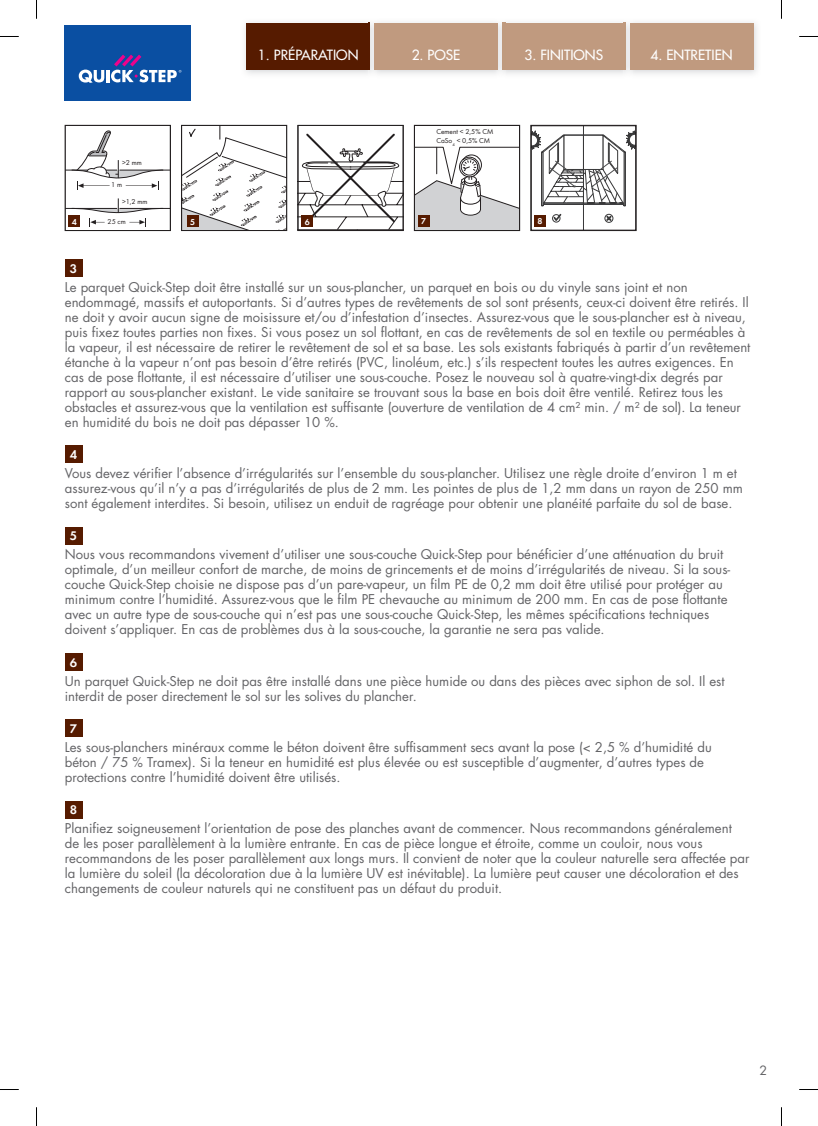
<style>
.page{position:relative;width:818px;height:1126px;background:#fff}
.page>*{position:absolute;margin:0;border:0;box-sizing:border-box;transform-origin:0 0}
.t1{font:13.75px "Futura";color:#fff}
.t2{font:13.12px/15px "Futura";color:#636366}
.t3{font:13px "Futura Dem";color:#fff}
.t4{font:12.5px "Futura";color:#636366}
.t5{font:8.88px "Futura Dem";color:#fff}
.t6{font:7.38px/8.9px "Futura Boo";color:#231f20}
</style>
<div class="page">
<img style="left:245px;top:22px;width:123px;height:52px">
<div style="left:246px;top:23px;width:123px;height:46px;background:#561b00"></div>
<img style="left:368px;top:22px;width:389px;height:52px">
<div style="left:502px;top:23px;width:123px;height:46px;background:#c09a7f"></div>
<img style="left:368px;top:23px;width:1px;height:46px">
<img style="left:496px;top:22px;width:9px;height:52px">
<img style="left:502px;top:23px;width:3px;height:46px">
<div style="left:374px;top:23px;width:123px;height:46px;background:#c09a7f"></div>
<img style="left:623px;top:22px;width:9px;height:52px">
<img style="left:623px;top:23px;width:2px;height:46px">
<div style="left:629px;top:23px;width:123px;height:46px;background:#c09a7f"></div>
<svg style="left:299px;top:133px;width:102px;height:96px"></svg>
<div style="left:297px;top:125px;width:106px;height:106px;border:1px solid #231f20"></div>
<svg style="left:183px;top:127px;width:101px;height:101px"></svg>
<div style="left:181px;top:125px;width:106px;height:106px;border:1px solid #231f20"></div>
<hr style="left:65px;top:208px;width:52px;height:1px;background:#231f20">
<hr style="left:119px;top:208px;width:51px;height:1px;background:#231f20">
<svg style="left:71px;top:198px;width:93px;height:28px"></svg>
<hr style="left:119px;top:170px;width:51px;height:1px;background:#231f20">
<svg style="left:67px;top:130px;width:97px;height:60px"></svg>
<div style="left:65px;top:125px;width:105px;height:106px;border:1px solid #231f20"></div>
<div style="left:68px;top:215px;width:12px;height:12px;background:#561b00"></div>
<div style="left:186px;top:215px;width:12px;height:12px;background:#561b00"></div>
<div style="left:301px;top:215px;width:12px;height:12px;background:#561b00"></div>
<div style="left:65px;top:26px;width:126px;height:75px;background:#0a4fa2"></div>
<svg style="left:79px;top:55px;width:102px;height:28px"></svg>
<svg style="left:604px;top:214px;width:9px;height:9px"></svg>
<svg style="left:552px;top:213px;width:10px;height:10px"></svg>
<hr style="left:582px;top:126px;width:1px;height:104px;background:#383839">
<svg style="left:532px;top:127px;width:102px;height:79px"></svg>
<div style="left:530px;top:125px;width:106px;height:106px;border:1px solid #231f20"></div>
<svg style="left:416px;top:146px;width:101px;height:83px"></svg>
<div style="left:414px;top:125px;width:105px;height:106px;border:1px solid #231f20"></div>
<div style="left:417px;top:215px;width:12px;height:12px;background:#561b00"></div>
<div style="left:534px;top:215px;width:11px;height:12px;background:#561b00"></div>
<div style="left:65px;top:259px;width:17px;height:18px;background:#561b00"></div>
<div style="left:65px;top:445px;width:17px;height:18px;background:#561b00"></div>
<div style="left:65px;top:527px;width:17px;height:17px;background:#561b00"></div>
<div style="left:65px;top:653px;width:17px;height:17px;background:#561b00"></div>
<div style="left:65px;top:719px;width:17px;height:18px;background:#561b00"></div>
<div style="left:65px;top:800px;width:17px;height:18px;background:#561b00"></div>
<svg style="left:0;top:36px;width:19px;height:1px"></svg>
<svg style="left:799px;top:36px;width:18px;height:1px"></svg>
<svg style="left:0;top:1089px;width:19px;height:1px"></svg>
<svg style="left:799px;top:1089px;width:18px;height:1px"></svg>
<svg style="left:36px;top:0;width:1px;height:19px"></svg>
<svg style="left:36px;top:1107px;width:1px;height:18px"></svg>
<p class="t1" style="left:258px;top:47px;width:102px">1. PRÉPARATION</p>
<p class="t1" style="left:411px;top:47px;width:50px">2. POSE</p>
<p class="t1" style="left:524px;top:47px;width:80px">3. FINITIONS</p>
<p class="t1" style="left:650px;top:47px;width:84px">4. ENTRETIEN</p>
<p class="t6" style="left:122px;top:158px;width:21px">&gt;2 mm</p>
<p class="t6" style="left:122px;top:197px;width:27px">&gt;1,2 mm</p>
<p class="t6" style="left:111px;top:180px;width:12px">1 m</p>
<p class="t5" style="left:72px;top:216px;width:7px">4</p>
<p class="t6" style="left:107px;top:217px;width:20px">25 cm</p>
<p class="t5" style="left:190px;top:216px;width:7px">5</p>
<p class="t5" style="left:304px;top:216px;width:7px">6</p>
<p class="t6" style="left:436px;top:127px;width:59px">Cement &lt; 2,5% CM<br>CaSo<sub>4</sub> &lt; 0,5% CM</p>
<p class="t5" style="left:421px;top:216px;width:7px">7</p>
<p class="t5" style="left:537px;top:216px;width:7px">8</p>
<p class="t3" style="left:70px;top:260px;width:9px">3</p>
<p class="t2" style="left:65px;top:279px;width:686px">Le parquet Quick-Step doit être installé sur un sous-plancher, un parquet en bois ou du vinyle sans joint et non endommagé, massifs et autoportants. Si d’autres types de revêtements de sol sont présents, ceux-ci doivent être retirés. Il ne doit y avoir aucun signe de moisissure et/ou d’infestation d’insectes. Assurez-vous que le sous-plancher est à niveau, puis fixez toutes parties non fixes. Si vous posez un sol flottant, en cas de revêtements de sol en textile ou perméables à la vapeur, il est nécessaire de retirer le revêtement de sol et sa base. Les sols existants fabriqués à partir d’un revêtement étanche à la vapeur n’ont pas besoin d’être retirés (PVC, linoléum, etc.) s’ils respectent toutes les autres exigences. En cas de pose flottante, il est nécessaire d’utiliser une sous-couche. Posez le nouveau sol à quatre-vingt-dix degrés par rapport au sous-plancher existant. Le vide sanitaire se trouvant sous la base en bois doit être ventilé. Retirez tous les obstacles et assurez-vous que la ventilation est suffisante (ouverture de ventilation de 4 cm² min. / m² de sol). La teneur en humidité du bois ne doit pas dépasser 10 %.</p>
<p class="t3" style="left:70px;top:447px;width:9px">4</p>
<p class="t2" style="left:65px;top:466px;width:679px">Vous devez vérifier l’absence d’irrégularités sur l’ensemble du sous-plancher. Utilisez une règle droite d’environ 1 m et assurez-vous qu’il n’y a pas d’irrégularités de plus de 2 mm. Les pointes de plus de 1,2 mm dans un rayon de 250 mm sont également interdites. Si besoin, utilisez un enduit de ragréage pour obtenir une planéité parfaite du sol de base.</p>
<p class="t3" style="left:70px;top:528px;width:9px">5</p>
<p class="t2" style="left:65px;top:547px;width:666px">Nous vous recommandons vivement d’utiliser une sous-couche Quick-Step pour bénéficier d’une atténuation du bruit optimale, d’un meilleur confort de marche, de moins de grincements et de moins d’irrégularités de niveau. Si la sous&shy;couche Quick-Step choisie ne dispose pas d’un pare-vapeur, un film PE de 0,2 mm doit être utilisé pour protéger au minimum contre l’humidité. Assurez-vous que le film PE chevauche au minimum de 200 mm. En cas de pose flottante avec un autre type de sous-couche qui n’est pas une sous-couche Quick-Step, les mêmes spécifications techniques doivent s’appliquer. En cas de problèmes dus à la sous-couche, la garantie ne sera pas valide.</p>
<p class="t3" style="left:70px;top:654px;width:9px">6</p>
<p class="t2" style="left:65px;top:673px;width:660px">Un parquet Quick-Step ne doit pas être installé dans une pièce humide ou dans des pièces avec siphon de sol. Il est interdit de poser directement le sol sur les solives du plancher.</p>
<p class="t3" style="left:70px;top:721px;width:9px">7</p>
<p class="t2" style="left:65px;top:739px;width:648px">Les sous-planchers minéraux comme le béton doivent être suffisamment secs avant la pose (&lt; 2,5 % d’humidité du béton / 75 % Tramex). Si la teneur en humidité est plus élevée ou est susceptible d’augmenter, d’autres types de protections contre l’humidité doivent être utilisés.</p>
<p class="t3" style="left:70px;top:802px;width:9px">8</p>
<p class="t2" style="left:65px;top:821px;width:685px">Planifiez soigneusement l’orientation de pose des planches avant de commencer. Nous recommandons généralement de les poser parallèlement à la lumière entrante. En cas de pièce longue et étroite, comme un couloir, nous vous recommandons de les poser parallèlement aux longs murs. Il convient de noter que la couleur naturelle sera affectée par la lumière du soleil (la décoloration due à la lumière UV est inévitable). La lumière peut causer une décoloration et des changements de couleur naturels qui ne constituent pas un défaut du produit.</p>
<p class="t4" style="left:759px;top:1062px;width:9px">2</p>
</div>
